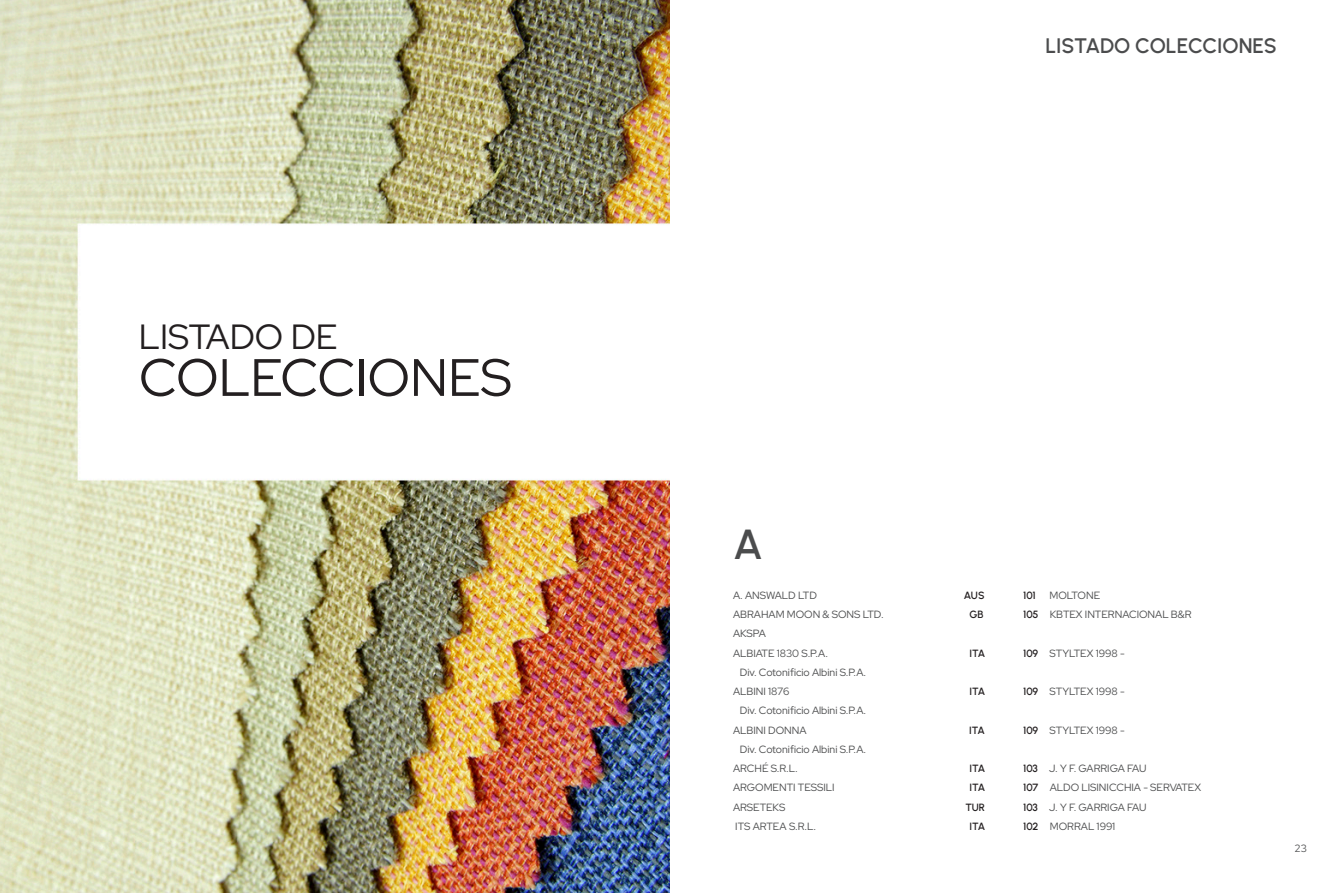
<style>
.page{position:relative;width:1340px;height:893px;background:#fff}
.page>*{position:absolute;margin:0;border:0;box-sizing:border-box;transform-origin:0 0}
.t1{font:52.5px "Red Hat Display";color:#231f20}
.intro_carta{font:600 42px "Urbanist";color:#4b4c4d}
.t2{font:35px "Red Hat Display";color:#231f20}
.intro_carta-2{font:600 21px "Urbanist";letter-spacing:-.005em;color:#4b4c4d}
.ABC_1_COLEC{font:10.5px "Red Hat Display";color:#4b4c4d}
.ABC_1_COLEC-2{font:600 10.5px "Urbanist";color:#231f20}
.FOLIO{font:10.5px "Red Hat Display";color:#4b4c4d}
.s1{font-family:"Urbanist";font-weight:600;color:#231f20}
</style>
<div class="page">
<img style="left:0;top:0;width:670px;height:893px">
<p class="t2" style="left:139px;top:313px;width:200px">LISTADO DE</p>
<p class="t1" style="left:139px;top:343px;width:374px">COLECCIONES</p>
<p class="intro_carta-2" style="left:1045px;top:32px;width:233px">LISTADO COLECCIONES</p>
<p class="intro_carta" style="left:733px;top:516px;width:31px">A</p>
<p class="ABC_1_COLEC" style="left:733px;top:588px;width:85px">A. ANSWALD LTD</p>
<p class="ABC_1_COLEC-2" style="left:963px;top:588px;width:22px">AUS</p>
<p class="ABC_1_COLEC" style="left:733px;top:608px;width:152px">ABRAHAM MOON &amp; SONS LTD.</p>
<p class="ABC_1_COLEC-2" style="left:969px;top:608px;width:16px">GB</p>
<p class="ABC_1_COLEC" style="left:733px;top:627px;width:34px">AKSPA</p>
<p class="ABC_1_COLEC" style="left:733px;top:646px;width:96px">ALBIATE 1830 S.P.A.</p>
<p class="ABC_1_COLEC-2" style="left:969px;top:646px;width:17px">ITA</p>
<p class="ABC_1_COLEC" style="left:739px;top:665px;width:128px">Div. Cotonificio Albini S.P.A.</p>
<p class="ABC_1_COLEC" style="left:733px;top:685px;width:58px">ALBINI 1876</p>
<p class="ABC_1_COLEC-2" style="left:969px;top:685px;width:17px">ITA</p>
<p class="ABC_1_COLEC" style="left:739px;top:704px;width:128px">Div. Cotonificio Albini S.P.A.</p>
<p class="ABC_1_COLEC" style="left:733px;top:723px;width:75px">ALBINI DONNA</p>
<p class="ABC_1_COLEC-2" style="left:969px;top:723px;width:17px">ITA</p>
<p class="ABC_1_COLEC" style="left:739px;top:742px;width:128px">Div. Cotonificio Albini S.P.A.</p>
<p class="ABC_1_COLEC" style="left:733px;top:762px;width:66px">ARCHÉ S.R.L.</p>
<p class="ABC_1_COLEC-2" style="left:969px;top:762px;width:17px">ITA</p>
<p class="ABC_1_COLEC" style="left:733px;top:781px;width:103px">ARGOMENTI TESSILI</p>
<p class="ABC_1_COLEC-2" style="left:969px;top:781px;width:17px">ITA</p>
<p class="ABC_1_COLEC" style="left:733px;top:800px;width:54px">ARSETEKS</p>
<p class="ABC_1_COLEC-2" style="left:965px;top:800px;width:21px">TUR</p>
<p class="ABC_1_COLEC" style="left:735px;top:819px;width:82px">ITS ARTEA S.R.L.</p>
<p class="ABC_1_COLEC-2" style="left:969px;top:819px;width:17px">ITA</p>
<p class="ABC_1_COLEC-2" style="left:1023px;top:588px;width:14px">101</p>
<p class="ABC_1_COLEC" style="left:1049px;top:588px;width:52px">MOLTONE</p>
<p class="ABC_1_COLEC" style="left:1023px;top:608px;width:170px"><span class="s1">105</span> KBTEX INTERNACIONAL B&amp;R</p>
<p class="ABC_1_COLEC" style="left:1023px;top:646px;width:103px"><span class="s1">109</span> STYLTEX 1998 -</p>
<p class="ABC_1_COLEC" style="left:1023px;top:685px;width:103px"><span class="s1">109</span> STYLTEX 1998 -</p>
<p class="ABC_1_COLEC" style="left:1023px;top:723px;width:103px"><span class="s1">109</span> STYLTEX 1998 -</p>
<p class="ABC_1_COLEC" style="left:1023px;top:762px;width:125px"><span class="s1">103</span> J. Y F. GARRIGA FAU</p>
<p class="ABC_1_COLEC" style="left:1023px;top:781px;width:179px"><span class="s1">107</span> ALDO LISINICCHIA - SERVATEX</p>
<p class="ABC_1_COLEC" style="left:1023px;top:800px;width:125px"><span class="s1">103</span> J. Y F. GARRIGA FAU</p>
<p class="ABC_1_COLEC" style="left:1023px;top:819px;width:94px"><span class="s1">102</span> MORRAL 1991</p>
<p class="FOLIO" style="left:1294px;top:841px;width:14px">23</p>
</div>
